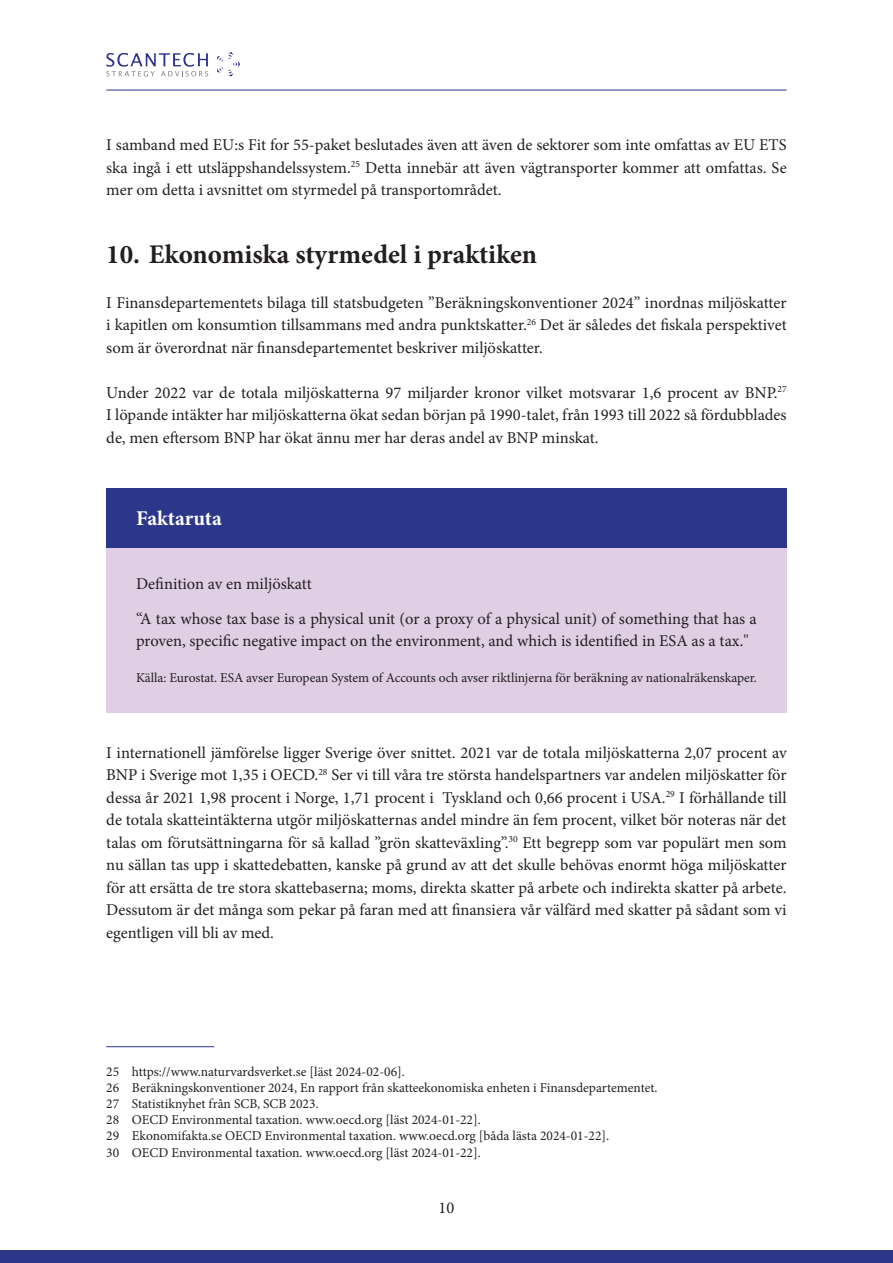
<style>
.page{position:relative;width:893px;height:1263px;background:#fff}
.page>*{position:absolute;margin:0;border:0;box-sizing:border-box;transform-origin:0 0}
.t1{font:700 27px "Minion Pro";color:#231f20}
.t2{font:700 21px "Minion Pro";letter-spacing:-.005em;color:#fff}
.t3{font:16.5px/22.5px "Minion Pro";color:#231f20;text-align:justify}
.t4{font:13.5px/16.2px "Minion Pro";color:#231f20}
</style>
<div class="page">
<svg style="left:217px;top:52px;width:23px;height:24px"></svg>
<svg style="left:106px;top:53px;width:102px;height:23px"></svg>
<hr style="left:106px;top:90px;width:681px;height:1px;background:#2d3789">
<div style="left:0;top:1250px;width:893px;height:13px;background:#2d3789"></div>
<div style="left:106px;top:488px;width:681px;height:61px;background:#2d3789"></div>
<div style="left:106px;top:549px;width:681px;height:164px;background:#dfcee4"></div>
<hr style="left:106px;top:1046px;width:108px;height:1px;background:#2d3789">
<p class="t3" style="left:106px;top:134px;width:682px">I samband med EU:s Fit for 55-paket beslutades även att även de sektorer som inte omfattas av EU ETS ska ingå i ett utsläppshandelssystem.<sup>25</sup> Detta innebär att även vägtransporter kommer att omfattas. Se mer om detta i avsnittet om styrmedel på transportområdet.</p>
<h1 class="t1" style="left:106px;top:235px;width:432px">10. Ekonomiska styrmedel i praktiken</h1>
<p class="t3" style="left:106px;top:291px;width:682px">I Finansdepartementets bilaga till statsbudgeten ”Beräkningskonventioner 2024” inordnas miljöskatter i kapitlen om konsumtion tillsammans med andra punktskatter.<sup>26</sup> Det är således det fiskala perspektivet som är överordnat när finansdepartementet beskriver miljöskatter.</p>
<p class="t3" style="left:106px;top:381px;width:682px">Under 2022 var de totala miljöskatterna 97 miljarder kronor vilket motsvarar 1,6 procent av BNP.<sup>27<br></sup>I löpande intäkter har miljöskatterna ökat sedan början på 1990-talet, från 1993 till 2022 så fördubblades de, men eftersom BNP har ökat ännu mer har deras andel av BNP minskat.</p>
<p class="t2" style="left:136px;top:503px;width:87px">Faktaruta</p>
<p class="t3" style="left:136px;top:566px;width:622px;line-height:35.2px">Definition av en miljöskatt<br>“A tax whose tax base is a physical unit (or a proxy of a physical unit) of something that has a</p>
<p class="t3" style="left:136px;top:630px;width:614px">proven, specific negative impact on the environment, and which is identified in ESA as a tax."</p>
<p class="t4" style="left:136px;top:669px;width:622px">Källa: Eurostat. ESA avser European System of Accounts och avser riktlinjerna för beräkning av nationalräkenskaper.</p>
<p class="t3" style="left:106px;top:741px;width:682px">I internationell jämförelse ligger Sverige över snittet. 2021 var de totala miljöskatterna 2,07 procent av BNP i Sverige mot 1,35 i OECD.<sup>28</sup> Ser vi till våra tre största handelspartners var andelen miljöskatter för dessa år 2021 1,98 procent i Norge, 1,71 procent i Tyskland och 0,66 procent i USA.<sup>29</sup> I förhållande till de totala skatteintäkterna utgör miljöskatternas andel mindre än fem procent, vilket bör noteras när det talas om förutsättningarna för så kallad ”grön skatteväxling”.<sup>30</sup> Ett begrepp som var populärt men som nu sällan tas upp i skattedebatten, kanske på grund av att det skulle behövas enormt höga miljöskatter för att ersätta de tre stora skattebaserna; moms, direkta skatter på arbete och indirekta skatter på arbete.<br>Dessutom är det många som pekar på faran med att finansiera vår välfärd med skatter på sådant som vi egentligen vill bli av med.</p>
<p class="t4" style="left:106px;top:1063px;width:553px">25 https://www.naturvardsverket.se [läst 2024-02-06].<br>26 Beräkningskonventioner 2024, En rapport från skatteekonomiska enheten i Finansdepartementet.<br>27 Statistiknyhet från SCB, SCB 2023.<br>28 OECD Environmental taxation. www.oecd.org [läst 2024-01-22].<br>29 Ekonomifakta.se OECD Environmental taxation. www.oecd.org [båda lästa 2024-01-22].<br>30 OECD Environmental taxation. www.oecd.org [läst 2024-01-22].</p>
<p class="t3" style="left:439px;top:1197px;width:17px">10</p>
</div>
